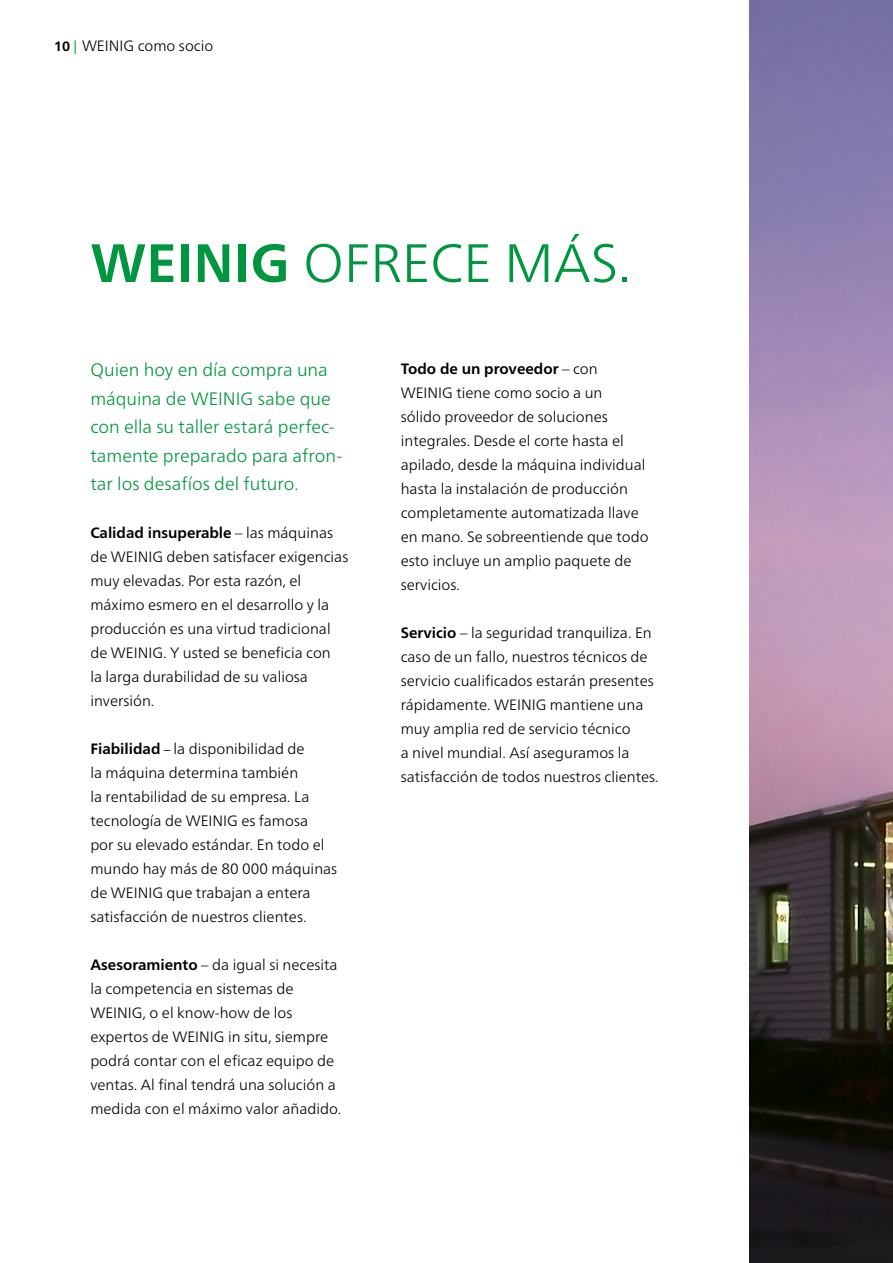
<style>
.page{position:relative;width:893px;height:1263px;background:#fff}
.page>*{position:absolute;margin:0;border:0;box-sizing:border-box;transform-origin:0 0}
.t1{font:300 54px "Frutiger Neue LT Pro";color:#00963f}
.t2{font:300 18px/28.5px "Frutiger Neue LT Pro";color:#00963f}
.t3{font:300 15px/24px "Frutiger Neue LT Pro";color:#000}
.s1{font-weight:700;font-size:13.5px}
.s2{font-weight:400;font-size:13.5px;color:#00963f}
.s3{font-weight:700}
.s4{font-weight:400;font-size:13.5px}
</style>
<div class="page">
<img style="left:749px;top:0;width:144px;height:1263px">
<p class="t3" style="left:54px;top:34px;width:161px"><span class="s1">10</span> <span class="s2">|</span> WEINIG como socio</p>
<h1 class="t1" style="left:90px;top:230px;width:542px"><span class="s3">WEINIG</span> OFRECE MÁS.</h1>
<p class="t2" style="left:90px;top:355px;width:253px">Quien hoy en día compra una máquina de WEINIG sabe que con ella su taller estará perfec&shy;tamente preparado para afron&shy;tar los desafíos del futuro.</p>
<p class="t3" style="left:90px;top:521px;width:260px"><span class="s3">Calidad insuperable</span> – las máquinas de WEINIG deben satisfacer exigencias muy elevadas. Por esta razón, el máximo esmero en el desarrollo y la producción es una virtud tradicional de WEINIG. Y usted se beneficia con<br>la larga durabilidad de su valiosa inversión.</p>
<p class="t3" style="left:90px;top:737px;width:248px"><span class="s3">Fiabilidad</span> <span class="s4">–</span> la disponibilidad de<br>la máquina determina también<br>la rentabilidad de su empresa. La tecnología de WEINIG es famosa<br>por su elevado estándar. En todo el mundo hay más de 80 000 máquinas de WEINIG que trabajan a entera satisfacción de nuestros clientes.</p>
<p class="t3" style="left:90px;top:953px;width:252px"><span class="s3">Asesoramiento</span> – da igual si necesita la competencia en sistemas de WEINIG, o el know-how de los expertos de WEINIG in situ, siempre podrá contar con el eficaz equipo de ventas. Al final tendrá una solución a medida con el máximo valor añadido.</p>
<p class="t3" style="left:401px;top:356px;width:249px"><span class="s3">Todo de un proveedor</span> – con<br>WEINIG tiene como socio a un<br>sólido proveedor de soluciones integrales. Desde el corte hasta el apilado, desde la máquina individual hasta la instalación de producción completamente automatizada llave en mano. Se sobreentiende que todo esto incluye un amplio paquete de servicios.</p>
<p class="t3" style="left:401px;top:620px;width:259px"><span class="s3">Servicio</span> – la seguridad tranquiliza. En caso de un fallo, nuestros técnicos de servicio cualificados estarán presentes rápidamente. WEINIG mantiene una muy amplia red de servicio técnico<br>a nivel mundial. Así aseguramos la satisfacción de todos nuestros clientes.</p>
</div>
